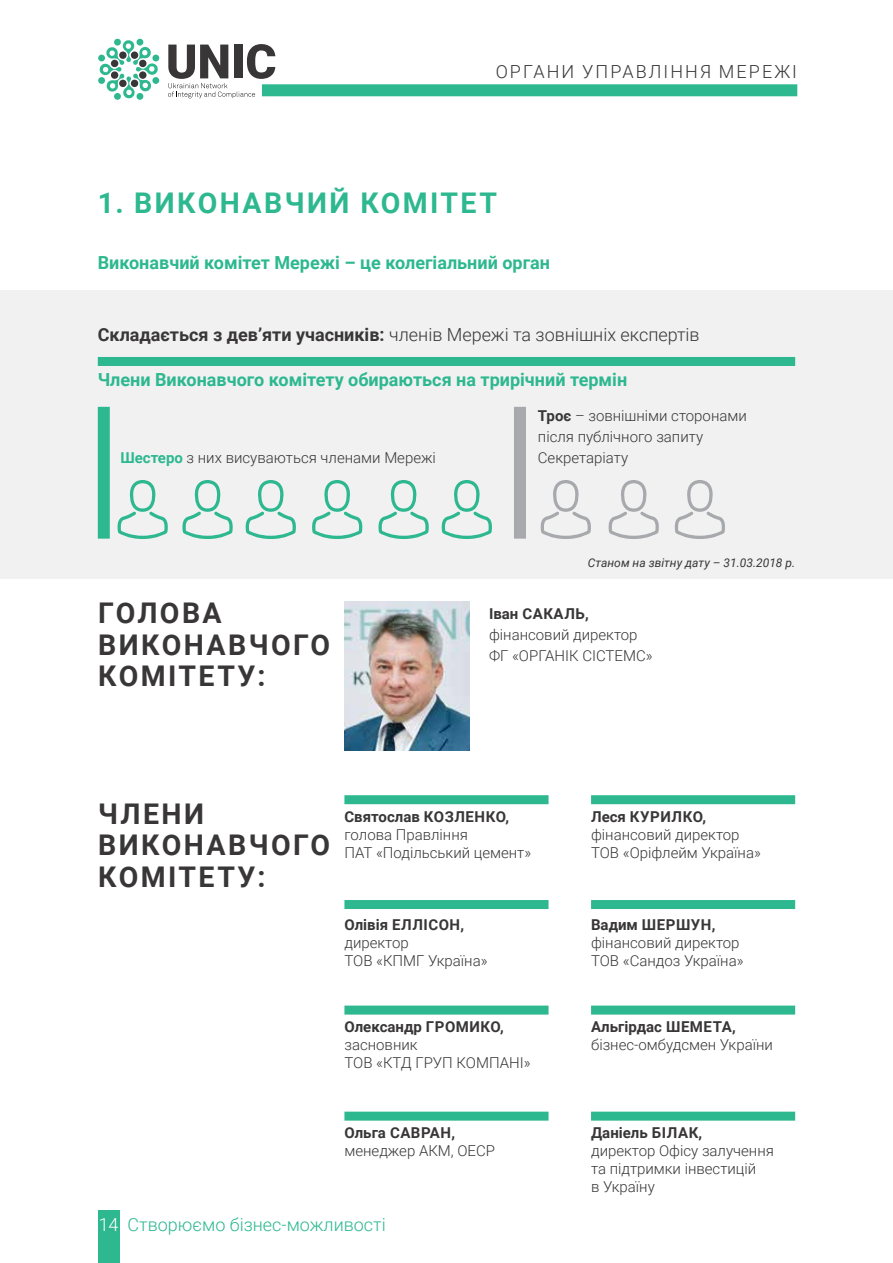
<style>
.page{position:relative;width:893px;height:1263px;background:#fff}
.page>*{position:absolute;margin:0;border:0;box-sizing:border-box;transform-origin:0 0}
.t1{font:700 28.5px/31.5px "Roboto";letter-spacing:.085em;color:#383637}
.t2{font:700 28.5px "Roboto";letter-spacing:.085em;color:#2db88f}
.t3{font:700 18px "Roboto";color:#2db88f}
.t4{font:300 18px "Roboto";color:#383637}
.t5{font:300 18px "Roboto";color:#2db88f}
.t6{font:300 18px "Roboto";letter-spacing:.115em;color:#383637}
.t7{font:300 15px/18px "Roboto";color:#383637}
.t8{font:700 15px "Roboto";color:#383637}
.t9{font:700 15px "Roboto";letter-spacing:.035em;color:#383637}
.t10{font:italic 12px "Roboto";color:#383637}
.s1{font-weight:700}
.s2{font-weight:700;color:#2db88f}
.s3{color:#fff}
</style>
<div class="page">
<div style="left:262px;top:84px;width:535px;height:12px;background:#2db88f"></div>
<svg style="left:168px;top:44px;width:107px;height:54px"></svg>
<svg style="left:98px;top:38px;width:62px;height:62px"></svg>
<div style="left:98px;top:1210px;width:21px;height:53px;background:#2db88f"></div>
<div style="left:0;top:290px;width:893px;height:288px;background:#f1f1f2"></div>
<img style="left:344px;top:602px;width:126px;height:148px">
<svg style="left:118px;top:480px;width:50px;height:59px"></svg>
<svg style="left:312px;top:480px;width:50px;height:59px"></svg>
<svg style="left:541px;top:480px;width:50px;height:59px"></svg>
<svg style="left:182px;top:480px;width:51px;height:59px"></svg>
<svg style="left:378px;top:480px;width:51px;height:59px"></svg>
<svg style="left:609px;top:480px;width:50px;height:59px"></svg>
<svg style="left:246px;top:480px;width:50px;height:59px"></svg>
<svg style="left:442px;top:480px;width:50px;height:59px"></svg>
<svg style="left:675px;top:480px;width:50px;height:59px"></svg>
<div style="left:98px;top:407px;width:12px;height:132px;background:#2db88f"></div>
<div style="left:514px;top:407px;width:12px;height:132px;background:#a7a9ac"></div>
<div style="left:98px;top:357px;width:697px;height:9px;background:#2db88f"></div>
<div style="left:344px;top:795px;width:205px;height:9px;background:#2db88f"></div>
<div style="left:344px;top:900px;width:205px;height:9px;background:#2db88f"></div>
<div style="left:344px;top:1005px;width:205px;height:9px;background:#2db88f"></div>
<div style="left:344px;top:1112px;width:205px;height:9px;background:#2db88f"></div>
<div style="left:591px;top:795px;width:204px;height:9px;background:#2db88f"></div>
<div style="left:591px;top:900px;width:204px;height:9px;background:#2db88f"></div>
<div style="left:591px;top:1005px;width:204px;height:9px;background:#2db88f"></div>
<div style="left:591px;top:1112px;width:204px;height:9px;background:#2db88f"></div>
<p class="t6" style="left:496px;top:59px;width:303px">ОРГАНИ УПРАВЛІННЯ МЕРЕЖІ</p>
<h1 class="t2" style="left:98px;top:183px;width:401px">1. ВИКОНАВЧИЙ КОМІТЕТ</h1>
<p class="t3" style="left:98px;top:250px;width:454px">Виконавчий комітет Мережі – це колегіальний орган</p>
<p class="t4" style="left:98px;top:322px;width:603px"><span class="s1">Cкладається з дев’яти учасників:</span> членів Мережі та зовнішніх експертів</p>
<p class="t3" style="left:98px;top:367px;width:531px">Члени Виконавчого комітету обираються на трирічний термін</p>
<p class="t7" style="left:538px;top:404px;width:210px;line-height:21px"><span class="s1">Троє</span> – зовнішніми сторонами після публічного запиту</p>
<p class="t7" style="left:120px;top:448px;width:317px"><span class="s2">Шестеро</span> з них висуваються членами Мережі</p>
<p class="t7" style="left:538px;top:448px;width:92px">Секретаріату</p>
<h1 class="t1" style="left:98px;top:596px;width:233px">ГОЛОВА<br>ВИКОНАВЧОГО<br>КОМІТЕТУ:</h1>
<p class="t10" style="left:588px;top:554px;width:209px">Станом на звітну дату – 31.03.2018 р.</p>
<p class="t9" style="left:489px;top:603px;width:101px">Іван САКАЛЬ,</p>
<p class="t7" style="left:489px;top:624px;width:165px;line-height:21px">фінансовий директор<br>ФГ «ОРГАНІК СІСТЕМС»</p>
<h1 class="t1" style="left:98px;top:797px;width:233px">ЧЛЕНИ<br>ВИКОНАВЧОГО<br>КОМІТЕТУ:</h1>
<p class="t8" style="left:344px;top:806px;width:166px">Святослав КОЗЛЕНКО,</p>
<p class="t7" style="left:344px;top:825px;width:188px">голова Правління<br>ПАТ «Подільський цемент»</p>
<p class="t9" style="left:344px;top:914px;width:121px">Олівія ЕЛЛІСОН,</p>
<p class="t7" style="left:344px;top:933px;width:145px">директор<br>ТОВ «КПМГ Україна»</p>
<p class="t8" style="left:344px;top:1016px;width:161px">Олександр ГРОМИКО,</p>
<p class="t7" style="left:344px;top:1035px;width:188px">засновник<br>ТОВ «КТД ГРУП КОМПАНІ»</p>
<p class="t8" style="left:344px;top:1122px;width:112px">Ольга САВРАН,</p>
<p class="t7" style="left:344px;top:1141px;width:152px">менеджер АКМ, ОЕСР</p>
<p class="t9" style="left:591px;top:806px;width:116px">Леся КУРИЛКО,</p>
<p class="t7" style="left:591px;top:825px;width:171px">фінансовий директор<br>ТОВ «Оріфлейм Україна»</p>
<p class="t9" style="left:591px;top:914px;width:126px">Вадим ШЕРШУН,</p>
<p class="t7" style="left:591px;top:933px;width:154px">фінансовий директор<br>ТОВ «Сандоз Україна»</p>
<p class="t8" style="left:591px;top:1016px;width:146px">Альгірдас ШЕМЕТА,</p>
<p class="t7" style="left:591px;top:1035px;width:183px">бізнес-омбудсмен України</p>
<p class="t8" style="left:591px;top:1122px;width:113px">Даніель БІЛАК,</p>
<p class="t7" style="left:591px;top:1141px;width:184px">директор Офісу залучення та підтримки інвестицій<br>в Україну</p>
<p class="t5" style="left:99px;top:1212px;width:289px"><span class="s3">14</span> Створюємо бізнес-можливості</p>
</div>
